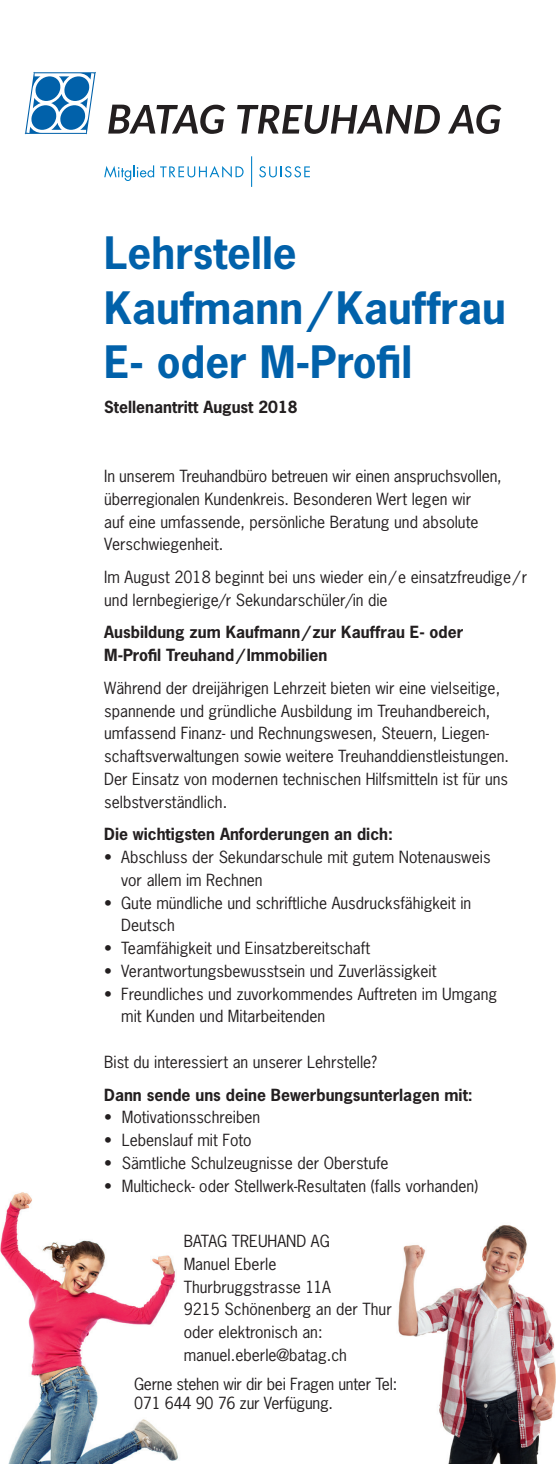
<style>
.page{position:relative;width:556px;height:1464px;background:#fff}
.page>*{position:absolute;margin:0;border:0;box-sizing:border-box;transform-origin:0 0}
.t1{font:700 42px/54.2px "News Gothic";color:#0161aa}
.t2{font:15.75px/22.8px "News Gothic";color:#231f20}
.t3{font:700 15.75px/22.8px "News Gothic";color:#231f20}
</style>
<div class="page">
<img style="left:398px;top:1225px;width:158px;height:238px">
<img style="left:0;top:1192px;width:178px;height:271px">
<svg style="left:108px;top:105px;width:117px;height:29px"></svg>
<svg style="left:237px;top:105px;width:203px;height:29px"></svg>
<svg style="left:448px;top:105px;width:53px;height:29px"></svg>
<svg style="left:25px;top:72px;width:71px;height:62px"></svg>
<svg style="left:104px;top:165px;width:50px;height:16px"></svg>
<svg style="left:160px;top:166px;width:83px;height:12px"></svg>
<svg style="left:259px;top:166px;width:51px;height:11px"></svg>
<hr style="left:251px;top:156px;width:1px;height:31px;background:#0081c8">
<h1 class="t1" style="left:104px;top:226px;width:403px">Lehrstelle<br>Kaufmann/Kauffrau<br>E- oder M-Profil</h1>
<p class="t3" style="left:104px;top:395px;width:195px">Stellenantritt August 2018</p>
<p class="t2" style="left:104px;top:464px;width:399px">In unserem Treuhandbüro betreuen wir einen anspruchsvollen, überregionalen Kundenkreis. Besonderen Wert legen wir<br>auf eine umfassende, persönliche Beratung und absolute Verschwiegenheit.</p>
<p class="t2" style="left:104px;top:565px;width:424px">Im August 2018 beginnt bei uns wieder ein /e einsatzfreudige/ r und lernbegierige/r Sekundarschüler/in die</p>
<p class="t3" style="left:104px;top:621px;width:360px">Ausbildung zum Kaufmann/zur Kauffrau E- oder<br>M-Profil Treuhand/Immobilien</p>
<p class="t2" style="left:104px;top:676px;width:406px">Während der dreijährigen Lehrzeit bieten wir eine vielseitige, spannende und gründliche Ausbildung im Treuhandbereich, umfassend Finanz- und Rechnungswesen, Steuern, Liegen&shy;schaftsverwaltungen sowie weitere Treuhanddienstleistungen.<br>Der Einsatz von modernen technischen Hilfsmitteln ist für uns selbstverständlich.</p>
<p class="t3" style="left:104px;top:822px;width:290px">Die wichtigsten Anforderungen an dich:</p>
<p class="t2" style="left:121px;top:845px;width:371px;text-indent:-17px">• Abschluss der Sekundarschule mit gutem Notenausweis vor allem im Rechnen</p>
<p class="t2" style="left:121px;top:891px;width:351px;text-indent:-17px">• Gute mündliche und schriftliche Ausdrucksfähigkeit in<br>Deutsch</p>
<p class="t2" style="left:104px;top:936px;width:267px">• Teamfähigkeit und Einsatzbereitschaft</p>
<p class="t2" style="left:104px;top:959px;width:333px">• Verantwortungsbewusstsein und Zuverlässigkeit</p>
<p class="t2" style="left:121px;top:982px;width:377px;text-indent:-17px">• Freundliches und zuvorkommendes Auftreten im Umgang mit Kunden und Mitarbeitenden</p>
<p class="t2" style="left:104px;top:1050px;width:274px">Bist du interessiert an unserer Lehrstelle?</p>
<p class="t3" style="left:104px;top:1082px;width:370px">Dann sende uns deine Bewerbungsunterlagen mit:</p>
<p class="t2" style="left:104px;top:1105px;width:157px">• Motivationsschreiben</p>
<p class="t2" style="left:104px;top:1128px;width:149px">• Lebenslauf mit Foto</p>
<p class="t2" style="left:104px;top:1151px;width:286px">• Sämtliche Schulzeugnisse der Oberstufe</p>
<p class="t2" style="left:104px;top:1174px;width:375px">• Multicheck- oder Stellwerk-Resultaten (falls vorhanden)</p>
<p class="t2" style="left:184px;top:1229px;width:210px">BATAG TREUHAND AG<br>Manuel Eberle<br>Thurbruggstrasse 11A<br>9215 Schönenberg an der Thur oder elektronisch an: manuel.eberle@batag.ch</p>
<p class="t2" style="left:134px;top:1374px;width:265px;line-height:19.2px">Gerne stehen wir dir bei Fragen unter Tel:<br>071 644 90 76 zur Verfügung.</p>
</div>
